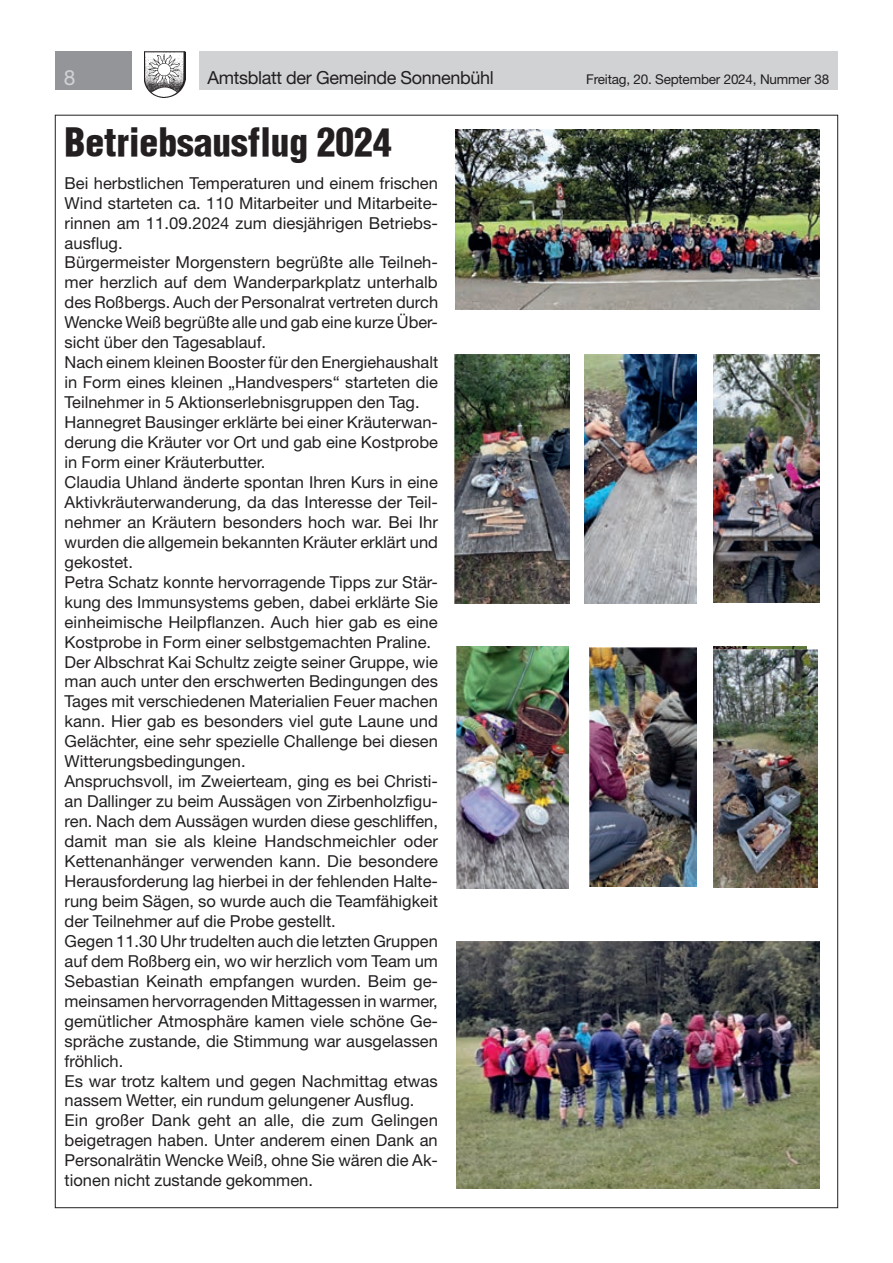
<style>
.page{position:relative;width:893px;height:1263px;background:#fff}
.page>*{position:absolute;margin:0;border:0;box-sizing:border-box;transform-origin:0 0}
.t1{font:900 condensed 37.5px "Helvetica";color:#231f20}
.t2{font:21px "Helvetica Neue LT Std";color:#d1d2d4}
.t3{font:18.3px "DejaVu Sans";color:#000208}
.t4{font:18px "Helvetica Neue LT Std";letter-spacing:-.02em;color:#231f20}
.t5{font:16.5px/20px "Helvetica Neue LT Std";color:#231f20}
.t6{font:13.5px "Helvetica Neue LT Std";letter-spacing:-.015em;color:#231f20}
</style>
<div class="page">
<div style="left:199px;top:51px;width:639px;height:38px;background:#d1d2d4"></div>
<div style="left:55px;top:51px;width:77px;height:38px;background:#939598"></div>
<img style="left:145px;top:51px;width:41px;height:47px">
<img style="left:455px;top:129px;width:365px;height:181px">
<img style="left:455px;top:354px;width:115px;height:250px">
<img style="left:457px;top:941px;width:363px;height:247px">
<img style="left:713px;top:354px;width:107px;height:249px">
<img style="left:589px;top:648px;width:108px;height:239px">
<img style="left:456px;top:647px;width:113px;height:241px">
<img style="left:713px;top:647px;width:93px;height:2px">
<img style="left:713px;top:649px;width:105px;height:239px">
<img style="left:585px;top:354px;width:111px;height:250px">
<p class="t2" style="left:64px;top:65px;width:13px">8</p>
<p class="t4" style="left:207px;top:67px;width:288px">Amtsblatt der Gemeinde Sonnenbühl</p>
<p class="t6" style="left:586px;top:71px;width:244px">Freitag, 20. September 2024, Nummer 38</p>
<p class="t3" style="left:448px;top:71px;width:450px">anderem einen Dank an Personalrätin Wencke W</p>
<h1 class="t1" style="left:65px;top:118px;width:329px">Betriebsausflug 2024</h1>
<p class="t5" style="left:65px;top:173px;width:375px">Bei herbstlichen Temperaturen und einem frischen Wind starteten ca. 110 Mitarbeiter und Mitarbeite&shy;rinnen am 11.09.2024 zum diesjährigen Betriebs&shy;ausflug.<br>Bürgermeister Morgenstern begrüßte alle Teilneh&shy;mer herzlich auf dem Wanderparkplatz unterhalb des Roßbergs. Auch der Personalrat vertreten durch Wencke Weiß begrüßte alle und gab eine kurze Über&shy;sicht über den Tagesablauf.<br>Nach einem kleinen Booster für den Energiehaushalt in Form eines kleinen „Handvespers“ starteten die Teilnehmer in 5 Aktionserlebnisgruppen den Tag.<br>Hannegret Bausinger erklärte bei einer Kräuterwan&shy;derung die Kräuter vor Ort und gab eine Kostprobe in Form einer Kräuterbutter.<br>Claudia Uhland änderte spontan Ihren Kurs in eine Aktivkräuterwanderung, da das Interesse der Teil&shy;nehmer an Kräutern besonders hoch war. Bei Ihr wurden die allgemein bekannten Kräuter erklärt und gekostet.<br>Petra Schatz konnte hervorragende Tipps zur Stär&shy;kung des Immunsystems geben, dabei erklärte Sie einheimische Heilpflanzen. Auch hier gab es eine Kostprobe in Form einer selbstgemachten Praline.<br>Der Albschrat Kai Schultz zeigte seiner Gruppe, wie man auch unter den erschwerten Bedingungen des Tages mit verschiedenen Materialien Feuer machen kann. Hier gab es besonders viel gute Laune und Gelächter, eine sehr spezielle Challenge bei diesen Witterungsbedingungen.<br>Anspruchsvoll, im Zweierteam, ging es bei Christi&shy;an Dallinger zu beim Aussägen von Zirbenholzfigu&shy;ren. Nach dem Aussägen wurden diese geschliffen, damit man sie als kleine Handschmeichler oder Kettenanhänger verwenden kann. Die besondere Herausforderung lag hierbei in der fehlenden Halte&shy;rung beim Sägen, so wurde auch die Teamfähigkeit der Teilnehmer auf die Probe gestellt.<br>Gegen 11.30 Uhr trudelten auch die letzten Gruppen auf dem Roßberg ein, wo wir herzlich vom Team um Sebastian Keinath empfangen wurden. Beim ge&shy;meinsamen hervorragenden Mittagessen in warmer, gemütlicher Atmosphäre kamen viele schöne Ge&shy;spräche zustande, die Stimmung war ausgelassen fröhlich.<br>Es war trotz kaltem und gegen Nachmittag etwas nassem Wetter, ein rundum gelungener Ausflug.<br>Ein großer Dank geht an alle, die zum Gelingen beigetragen haben. Unter anderem einen Dank an Personalrätin Wencke Weiß, ohne Sie wären die Ak&shy;tionen nicht zustande gekommen.</p>
</div>
